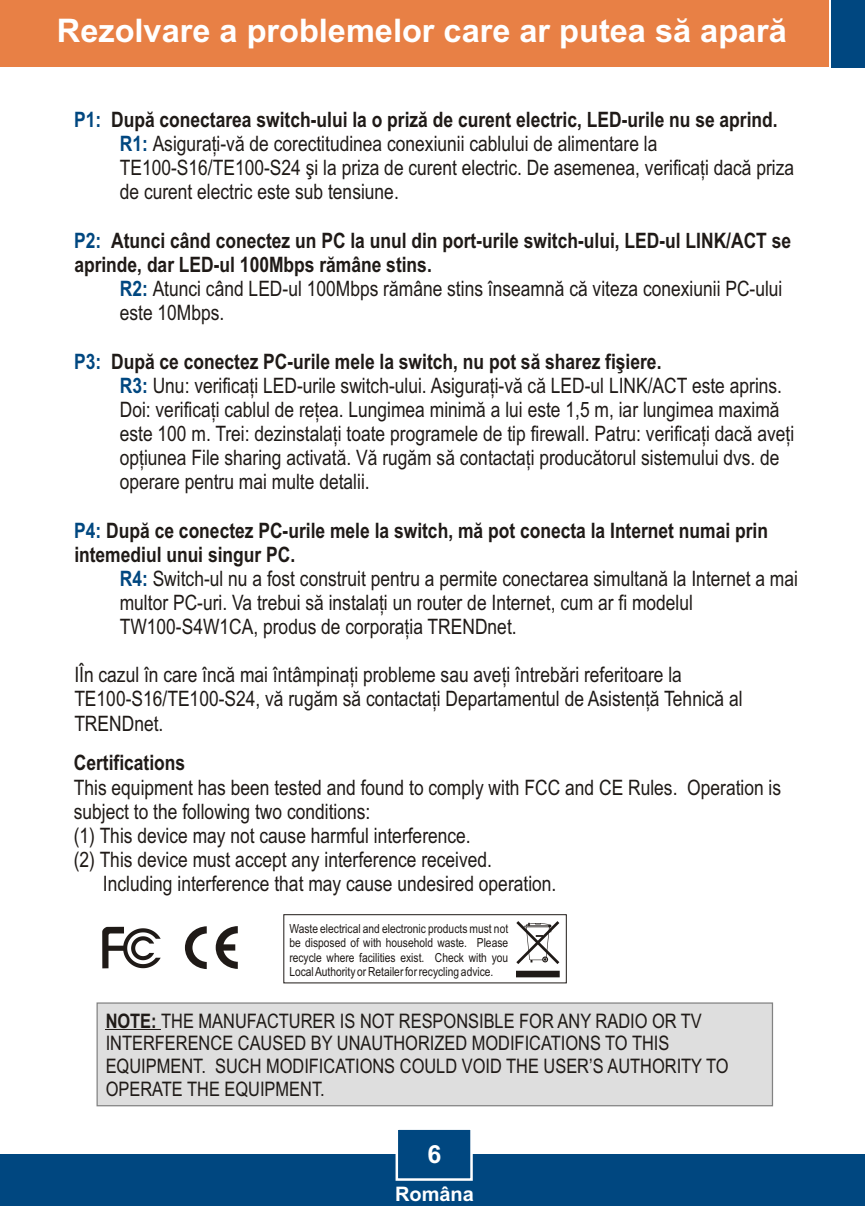
<style>
.page{position:relative;width:865px;height:1206px;background:#fff}
.page>*{position:absolute;margin:0;border:0;box-sizing:border-box;transform-origin:0 0}
.t1{font:700 32.5px "Arial";color:#fff}
.t2{font:700 25px "Arial";color:#fff}
.t3{font:21.25px/24px "Arial Narrow";color:#1f1a17}
.t4{font:700 21.25px/24.2px "Arial Narrow";color:#1f1a17}
.t5{font:700 21.25px "Arial Narrow";color:#004780}
.t6{font:20px/22.8px "Arial Narrow";color:#1f1a17}
.t7{font:700 20px "Arial";color:#fff}
.t8{font:12.5px/14.2px "Arial Narrow";color:#1f1a17;text-align:justify}
.s1{font-weight:700;color:#004780}
.s2{color:#004780}
.s3{font-weight:700}
</style>
<div class="page">
<div style="left:0;top:1154px;width:865px;height:52px;background:#004780"></div>
<div style="left:0;top:0;width:828px;height:67px;background:#e88045"></div>
<div style="left:831px;top:0;width:34px;height:67px;background:#004780"></div>
<svg style="left:395px;top:1129px;width:78px;height:52px"></svg>
<svg style="left:102px;top:927px;width:59px;height:41px"></svg>
<svg style="left:185px;top:926px;width:22px;height:43px"></svg>
<svg style="left:216px;top:926px;width:22px;height:43px"></svg>
<div style="left:96px;top:1002px;width:677px;height:105px;background:#dedede"></div>
<hr style="left:106px;top:1029px;width:55px;height:1px;background:#1f1a17">
<svg style="left:516px;top:921px;width:43px;height:43px"></svg>
<svg style="left:524px;top:923px;width:27px;height:39px"></svg>
<div style="left:516px;top:971px;width:43px;height:6px;background:#1f1a17"></div>
<div style="left:283px;top:914px;width:283px;height:69px;border:1px solid #1f1a17"></div>
<h1 class="t1" style="left:57px;top:19px;width:731px">Rezolvare a problemelor care ar putea sã aparã</h1>
<p class="t4" style="left:111px;top:109px;width:668px">Dupã conectarea switch-ului la o prizã de curent electric, LED-urile nu se aprind.</p>
<p class="t3" style="left:120px;top:158px;width:676px">TE100-S16/TE100-S24 ºi la priza de curent electric. De asemenea, verificaþi dacã priza de curent electric este sub tensiune.</p>
<p class="t4" style="left:74px;top:230px;width:718px;text-indent:37px">Atunci când conectez un PC la unul din port-urile switch-ului, LED-ul LINK/ACT se aprinde, dar LED-ul 100Mbps rãmâne stins.</p>
<p class="t3" style="left:120px;top:303px;width:106px">este 10Mbps.</p>
<p class="t4" style="left:111px;top:351px;width:552px">Dupã ce conectez PC-urile mele la switch, nu pot sã sharez fiºiere.</p>
<p class="t3" style="left:120px;top:399px;width:676px">Doi: verificaþi cablul de reþea. Lungimea minimã a lui este 1,5 m, iar lungimea maximã este 100 m. Trei: dezinstalaþi toate programele de tip firewall. Patru: verificaþi dacã aveþi opþiunea File sharing activatã. Vã rugãm sã contactaþi producãtorul sistemului dvs. de operare pentru mai multe detalii.</p>
<p class="t5" style="left:74px;top:112px;width:29px">P1:</p>
<p class="t3" style="left:120px;top:134px;width:539px"><span class="s1">R1:</span> Asiguraþi-vã de corectitudinea conexiunii cablului de alimentare la</p>
<p class="t5" style="left:74px;top:232px;width:29px">P2:</p>
<p class="t3" style="left:120px;top:279px;width:664px"><span class="s1">R2:</span> Atunci când LED-ul 100Mbps rãmâne stins înseamnã cã viteza conexiunii PC-ului</p>
<p class="t5" style="left:74px;top:353px;width:29px">P3:</p>
<p class="t3" style="left:120px;top:375px;width:664px"><span class="s1">R3:</span> Unu: verificaþi LED-urile switch-ului. Asiguraþi-vã cã LED-ul LINK/ACT este aprins.</p>
<p class="t4" style="left:74px;top:520px;width:695px"><span class="s2">P4:</span> Dupã ce conectez PC-urile mele la switch, mã pot conecta la Internet numai prin</p>
<p class="t3" style="left:120px;top:568px;width:679px"><span class="s1">R4:</span> Switch-ul nu a fost construit pentru a permite conectarea simultanã la Internet a mai</p>
<p class="t4" style="left:74px;top:544px;width:222px">intemediul unui singur PC.</p>
<p class="t3" style="left:120px;top:593px;width:575px">multor PC-uri. Va trebui sã instalaþi un router de Internet, cum ar fi modelul<br>TW100-S4W1CA, produs de corporaþia TRENDnet.</p>
<p class="t3" style="left:74px;top:665px;width:670px">IÎn cazul în care încã mai întâmpinaþi probleme sau aveþi întrebãri referitoare la<br>TE100-S16/TE100-S24, vã rugãm sã contactaþi Departamentul de Asistenþã Tehnicã al<br>TRENDnet.</p>
<p class="t4" style="left:74px;top:753px;width:113px">Certifications</p>
<p class="t3" style="left:74px;top:777px;width:709px">This equipment has been tested and found to comply with FCC and CE Rules. Operation is</p>
<p class="t3" style="left:74px;top:801px;width:298px">subject to the following two conditions:</p>
<p class="t3" style="left:74px;top:825px;width:398px">(1) This device may not cause harmful interference.</p>
<p class="t3" style="left:74px;top:849px;width:420px">(2) This device must accept any interference received.</p>
<p class="t3" style="left:103px;top:873px;width:455px">Including interference that may cause undesired operation.</p>
<p class="t8" style="left:289px;top:923px;width:220px">Waste electrical and electronic products must not be disposed of with household waste. Please recycle where facilities exist. Check with you Local Authority or Retailer for recycling advice.</p>
<p class="t6" style="left:106px;top:1011px;width:624px"><span class="s3">NOTE:</span> THE MANUFACTURER IS NOT RESPONSIBLE FOR ANY RADIO OR TV INTERFERENCE CAUSED BY UNAUTHORIZED MODIFICATIONS TO THIS EQUIPMENT. SUCH MODIFICATIONS COULD VOID THE USER’S AUTHORITY TO OPERATE THE EQUIPMENT.</p>
<p class="t2" style="left:427px;top:1144px;width:15px">6</p>
<p class="t7" style="left:395px;top:1186px;width:80px">Româna</p>
</div>
